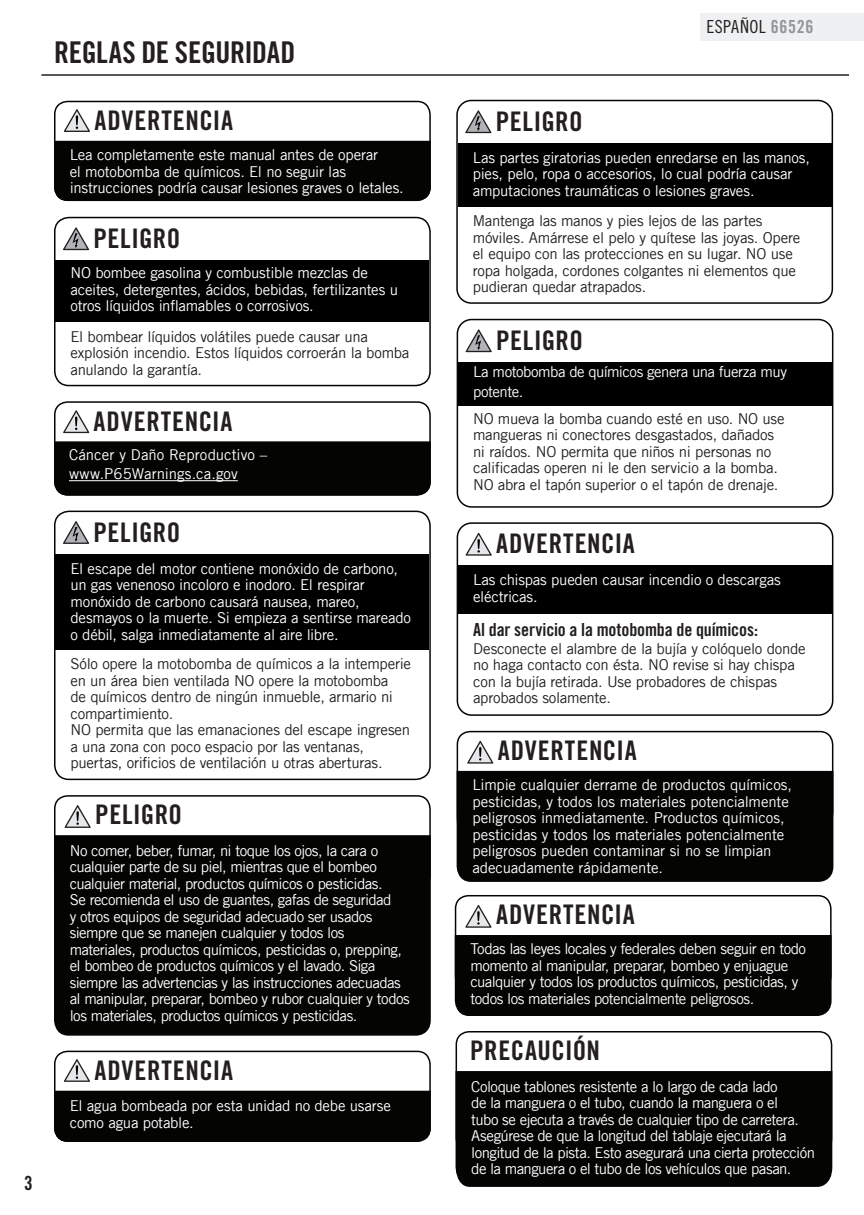
<style>
.page{position:relative;width:864px;height:1215px;background:#fff}
.page>*{position:absolute;margin:0;border:0;box-sizing:border-box;transform-origin:0 0}
.t1{font:30px "Trade Gothic LT Std Bd Cn 20";color:#231f20}
.t2{font:27px "Trade Gothic LT Std Bd Cn 20";letter-spacing:.025em;color:#231f20}
.t3{font:19.5px "Trade Gothic LT Std Bd Cn 20";color:#231f20}
.t4{font:18px "Trade Gothic LT Std Bd Cn 20";letter-spacing:-.01em;color:#231f20}
.t5{font:18px "Trade Gothic LT Std Cn 18";letter-spacing:.025em;color:#231f20}
.t6{font:15px/16.5px "Trade Gothic LT";letter-spacing:-.025em;color:#fff}
.t7{font:15px/16.5px "Trade Gothic LT";letter-spacing:-.015em;color:#231f20}
.t8{font:15px/19.5px "Trade Gothic LT";letter-spacing:.005em;color:#fff}
.s1{font-family:"Trade Gothic LT Std Bd Cn 20";color:#939598}
</style>
<div class="page">
<hr style="left:41px;top:74px;width:808px;height:2px;background:#231f20">
<div style="left:700px;top:14px;width:164px;height:27px;background:#eef0f1"></div>
<div style="left:54px;top:511px;width:377px;height:269px;border:2px solid #040503;border-radius:14px"></div>
<div style="left:56px;top:554px;width:373px;height:95px;background:#000"></div>
<svg style="left:63px;top:521px;width:26px;height:23px"></svg>
<div style="left:456px;top:100px;width:377px;height:204px;border:2px solid #040503;border-radius:14px"></div>
<div style="left:458px;top:143px;width:374px;height:63px;background:#000"></div>
<svg style="left:465px;top:110px;width:26px;height:23px"></svg>
<div style="left:457px;top:319px;width:376px;height:189px;border:2px solid #040503;border-radius:14px"></div>
<div style="left:458px;top:362px;width:374px;height:44px;background:#000"></div>
<svg style="left:466px;top:329px;width:26px;height:23px"></svg>
<div style="left:457px;top:522px;width:376px;height:194px;border:2px solid #040503;border-radius:14px"></div>
<div style="left:458px;top:566px;width:374px;height:48px;background:#000"></div>
<svg style="left:466px;top:533px;width:26px;height:23px"></svg>
<div style="left:54px;top:401px;width:377px;height:95px;background:#fff;border:2px solid #040503;border-radius:13px"></div>
<div style="left:54px;top:441px;width:377px;height:55px;background:#040503"></div>
<hr style="left:69px;top:480px;width:169px;height:1px;background:#fff">
<svg style="left:63px;top:410px;width:26px;height:23px"></svg>
<div style="left:54px;top:101px;width:377px;height:100px;background:#fff;border:2px solid #040503;border-radius:13px"></div>
<div style="left:54px;top:140px;width:377px;height:62px;background:#040503"></div>
<svg style="left:64px;top:109px;width:26px;height:23px"></svg>
<div style="left:54px;top:217px;width:377px;height:169px;border:2px solid #040503;border-radius:14px"></div>
<div style="left:56px;top:260px;width:373px;height:62px;background:#000"></div>
<svg style="left:63px;top:227px;width:26px;height:23px"></svg>
<div style="left:54px;top:1051px;width:377px;height:91px;background:#fff;border:2px solid #040503;border-radius:13px"></div>
<div style="left:54px;top:1090px;width:377px;height:52px;background:#040503"></div>
<svg style="left:64px;top:1059px;width:26px;height:23px"></svg>
<div style="left:456px;top:1031px;width:376px;height:121px;background:#fff;border:2px solid #040503;border-radius:13px"></div>
<div style="left:455px;top:1070px;width:378px;height:117px;background:#040503"></div>
<svg style="left:454px;top:895px;width:378px;height:39px"></svg>
<div style="left:454px;top:934px;width:378px;height:82px;background:#040503"></div>
<svg style="left:465px;top:905px;width:27px;height:23px"></svg>
<svg style="left:456px;top:730px;width:378px;height:40px"></svg>
<div style="left:456px;top:770px;width:378px;height:112px;background:#040503"></div>
<svg style="left:467px;top:741px;width:26px;height:23px"></svg>
<div style="left:54px;top:795px;width:377px;height:94px;background:#fff;border:2px solid #040503;border-radius:13px"></div>
<div style="left:54px;top:834px;width:377px;height:202px;background:#040503"></div>
<svg style="left:65px;top:805px;width:26px;height:23px"></svg>
<h3 class="t3" style="left:24px;top:1171px;width:10px">3</h3>
<h1 class="t1" style="left:54px;top:34px;width:29px">Reglas</h1>
<h1 class="t1" style="left:141px;top:34px;width:48px">de seguridad</h1>
<h2 class="t2" style="left:94px;top:104px;width:140px">ADVERTENCIA</h2>
<p class="t6" style="left:70px;top:146px;width:336px">Lea completamente este manual antes de operar<br>el motobomba de químicos. El no seguir las instrucciones podría causar lesiones graves o letales.</p>
<h2 class="t2" style="left:93px;top:222px;width:88px">PELIGRO</h2>
<p class="t6" style="left:70px;top:264px;width:329px">NO bombee gasolina y combustible mezclas de aceites, detergentes, ácidos, bebidas, fertilizantes u otros líquidos inflamables o corrosivos.</p>
<p class="t7" style="left:70px;top:328px;width:340px">El bombear líquidos volátiles puede causar una explosión incendio. Estos líquidos corroerán la bomba anulando la garantía.</p>
<h2 class="t2" style="left:94px;top:405px;width:140px">ADVERTENCIA</h2>
<p class="t8" style="left:69px;top:444px;width:200px">Cáncer y Daño Reproductivo – www.P65Warnings.ca.gov</p>
<h2 class="t2" style="left:93px;top:516px;width:88px">PELIGRO</h2>
<p class="t6" style="left:70px;top:560px;width:342px">El escape del motor contiene monóxido de carbono, un gas venenoso incoloro e inodoro. El respirar monóxido de carbono causará nausea, mareo, desmayos o la muerte. Si empieza a sentirse mareado o débil, salga inmediatamente al aire libre.</p>
<p class="t7" style="left:70px;top:655px;width:342px">Sólo opere la motobomba de químicos a la intemperie en un área bien ventilada NO opere la motobomba<br>de químicos dentro de ningún inmueble, armario ni compartimiento.<br>NO permita que las emanaciones del escape ingresen a una zona con poco espacio por las ventanas, puertas, orificios de ventilación u otras aberturas.</p>
<h2 class="t2" style="left:95px;top:798px;width:88px">PELIGRO</h2>
<p class="t6" style="left:70px;top:842px;width:342px">No comer, beber, fumar, ni toque los ojos, la cara o cualquier parte de su piel, mientras que el bombeo cualquier material, productos químicos o pesticidas.<br>Se recomienda el uso de guantes, gafas de seguridad<br>y otros equipos de seguridad adecuado ser usados siempre que se manejen cualquier y todos los materiales, productos químicos, pesticidas o, prepping, el bombeo de productos químicos y el lavado. Siga siempre las advertencias y las instrucciones adecuadas al manipular, preparar, bombeo y rubor cualquier y todos los materiales, productos químicos y pesticidas.</p>
<h2 class="t2" style="left:94px;top:1054px;width:140px">ADVERTENCIA</h2>
<p class="t6" style="left:70px;top:1098px;width:323px">El agua bombeada por esta unidad no debe usarse como agua potable.</p>
<h2 class="t2" style="left:496px;top:105px;width:88px">PELIGRO</h2>
<p class="t5" style="left:706px;top:15px;width:109px">ESPAÑOL <span class="s1">66526</span></p>
<p class="t6" style="left:473px;top:149px;width:339px">Las partes giratorias pueden enredarse en las manos, pies, pelo, ropa o accesorios, lo cual podría causar amputaciones traumáticas o lesiones graves.</p>
<p class="t7" style="left:473px;top:212px;width:329px">Mantenga las manos y pies lejos de las partes móviles. Amárrese el pelo y quítese las joyas. Opere el equipo con las protecciones en su lugar. NO use ropa holgada, cordones colgantes ni elementos que pudieran quedar atrapados.</p>
<h2 class="t2" style="left:496px;top:324px;width:88px">PELIGRO</h2>
<p class="t6" style="left:473px;top:362px;width:315px;line-height:19.5px">La motobomba de químicos genera una fuerza muy potente.</p>
<p class="t7" style="left:473px;top:410px;width:313px">NO mueva la bomba cuando esté en uso. NO use mangueras ni conectores desgastados, dañados ni raídos. NO permita que niños ni personas no calificadas operen ni le den servicio a la bomba.<br>NO abra el tapón superior o el tapón de drenaje.</p>
<h2 class="t2" style="left:496px;top:527px;width:140px">ADVERTENCIA</h2>
<p class="t6" style="left:473px;top:571px;width:309px">Las chispas pueden causar incendio o descargas eléctricas.</p>
<p class="t4" style="left:473px;top:618px;width:286px">Al dar servicio a la motobomba de químicos:</p>
<p class="t7" style="left:473px;top:640px;width:334px">Desconecte el alambre de la bujía y colóquelo donde no haga contacto con ésta. NO revise si hay chispa con la bujía retirada. Use probadores de chispas aprobados solamente.</p>
<h2 class="t2" style="left:498px;top:734px;width:140px">ADVERTENCIA</h2>
<p class="t6" style="left:472px;top:776px;width:321px">Limpie cualquier derrame de productos químicos, pesticidas, y todos los materiales potencialmente peligrosos inmediatamente. Productos químicos, pesticidas y todos los materiales potencialmente peligrosos pueden contaminar si no se limpian adecuadamente rápidamente.</p>
<h2 class="t2" style="left:496px;top:898px;width:140px">ADVERTENCIA</h2>
<p class="t6" style="left:471px;top:941px;width:337px">Todas las leyes locales y federales deben seguir en todo momento al manipular, preparar, bombeo y enjuague cualquier y todos los productos químicos, pesticidas, y todos los materiales potencialmente peligrosos.</p>
<h2 class="t2" style="left:470px;top:1034px;width:131px">PRECAUCIÓN</h2>
<p class="t6" style="left:471px;top:1078px;width:345px">Coloque tablones resistente a lo largo de cada lado<br>de la manguera o el tubo, cuando la manguera o el<br>tubo se ejecuta a través de cualquier tipo de carretera.<br>Asegúrese de que la longitud del tablaje ejecutará la longitud de la pista. Esto asegurará una cierta protección de la manguera o el tubo de los vehículos que pasan.</p>
</div>
